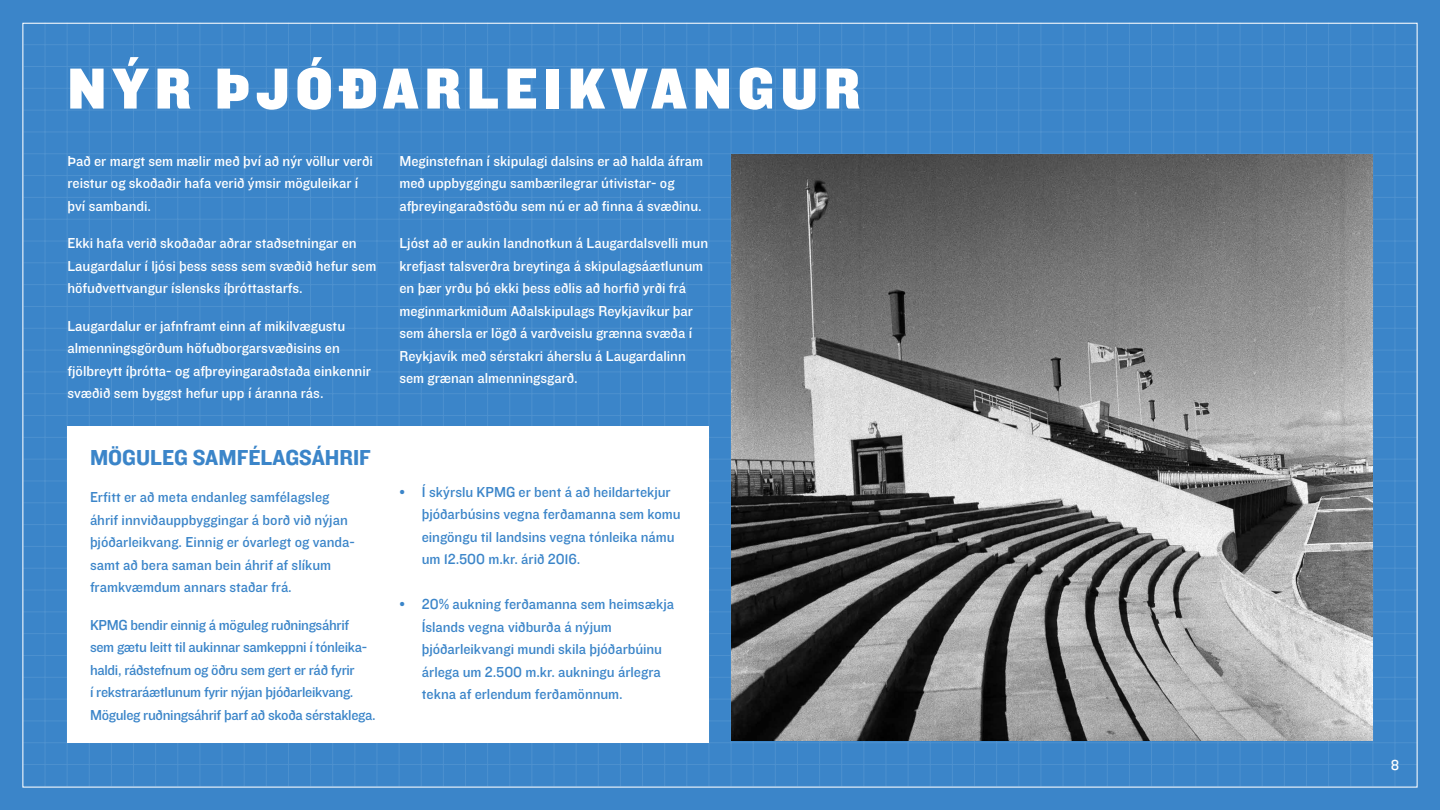
<style>
.page{position:relative;width:1440px;height:810px;background:#3b85c9}
.page>*{position:absolute;margin:0;border:0;box-sizing:border-box;transform-origin:0 0}
.t1{font:60px "Knockout HTF71 Full Middlewt";letter-spacing:.1em;color:#fff}
.t2{font:22.5px "Knockout HTF51 Middleweight";color:#3b85c9}
.t3{font:15px/22.5px "Knockout HTF31 Junior Middlewt";color:#fff}
.t4{font:15px/22.5px "Knockout HTF31 Junior Middlewt";letter-spacing:-.005em;color:#3b85c9}
</style>
<div class="page">
<hr style="left:22px;top:22px;width:1px;height:764px;background:#4d91cf">
<hr style="left:45px;top:22px;width:1px;height:764px;background:#4d91cf">
<hr style="left:67px;top:22px;width:1px;height:764px;background:#4d91cf">
<hr style="left:89px;top:22px;width:1px;height:764px;background:#4d91cf">
<hr style="left:111px;top:22px;width:1px;height:764px;background:#4d91cf">
<hr style="left:133px;top:22px;width:1px;height:764px;background:#4d91cf">
<hr style="left:155px;top:22px;width:1px;height:764px;background:#4d91cf">
<hr style="left:177px;top:22px;width:1px;height:764px;background:#4d91cf">
<hr style="left:200px;top:22px;width:1px;height:764px;background:#4d91cf">
<hr style="left:222px;top:22px;width:1px;height:764px;background:#4d91cf">
<hr style="left:244px;top:22px;width:1px;height:764px;background:#4d91cf">
<hr style="left:266px;top:22px;width:1px;height:764px;background:#4d91cf">
<hr style="left:288px;top:22px;width:1px;height:764px;background:#4d91cf">
<hr style="left:310px;top:22px;width:1px;height:764px;background:#4d91cf">
<hr style="left:332px;top:22px;width:1px;height:764px;background:#4d91cf">
<hr style="left:354px;top:22px;width:1px;height:764px;background:#4d91cf">
<hr style="left:377px;top:22px;width:1px;height:764px;background:#4d91cf">
<hr style="left:399px;top:22px;width:1px;height:764px;background:#4d91cf">
<hr style="left:421px;top:22px;width:1px;height:764px;background:#4d91cf">
<hr style="left:443px;top:22px;width:1px;height:764px;background:#4d91cf">
<hr style="left:465px;top:22px;width:1px;height:764px;background:#4d91cf">
<hr style="left:487px;top:22px;width:1px;height:764px;background:#4d91cf">
<hr style="left:509px;top:22px;width:1px;height:764px;background:#4d91cf">
<hr style="left:532px;top:22px;width:1px;height:764px;background:#4d91cf">
<hr style="left:554px;top:22px;width:1px;height:764px;background:#4d91cf">
<hr style="left:576px;top:22px;width:1px;height:764px;background:#4d91cf">
<hr style="left:598px;top:22px;width:1px;height:764px;background:#4d91cf">
<hr style="left:620px;top:22px;width:1px;height:764px;background:#4d91cf">
<hr style="left:642px;top:22px;width:1px;height:764px;background:#4d91cf">
<hr style="left:664px;top:22px;width:1px;height:764px;background:#4d91cf">
<hr style="left:686px;top:22px;width:1px;height:764px;background:#4d91cf">
<hr style="left:709px;top:22px;width:1px;height:764px;background:#4d91cf">
<hr style="left:731px;top:22px;width:1px;height:764px;background:#4d91cf">
<hr style="left:753px;top:22px;width:1px;height:764px;background:#4d91cf">
<hr style="left:775px;top:22px;width:1px;height:764px;background:#4d91cf">
<hr style="left:797px;top:22px;width:1px;height:764px;background:#4d91cf">
<hr style="left:819px;top:22px;width:1px;height:764px;background:#4d91cf">
<hr style="left:841px;top:22px;width:1px;height:764px;background:#4d91cf">
<hr style="left:863px;top:22px;width:1px;height:764px;background:#4d91cf">
<hr style="left:886px;top:22px;width:1px;height:764px;background:#4d91cf">
<hr style="left:908px;top:22px;width:1px;height:764px;background:#4d91cf">
<hr style="left:930px;top:22px;width:1px;height:764px;background:#4d91cf">
<hr style="left:952px;top:22px;width:1px;height:764px;background:#4d91cf">
<hr style="left:974px;top:22px;width:1px;height:764px;background:#4d91cf">
<hr style="left:996px;top:22px;width:1px;height:764px;background:#4d91cf">
<hr style="left:1018px;top:22px;width:1px;height:764px;background:#4d91cf">
<hr style="left:1041px;top:22px;width:1px;height:764px;background:#4d91cf">
<hr style="left:1063px;top:22px;width:1px;height:764px;background:#4d91cf">
<hr style="left:1085px;top:22px;width:1px;height:764px;background:#4d91cf">
<hr style="left:1107px;top:22px;width:1px;height:764px;background:#4d91cf">
<hr style="left:1129px;top:22px;width:1px;height:764px;background:#4d91cf">
<hr style="left:1151px;top:22px;width:1px;height:764px;background:#4d91cf">
<hr style="left:1173px;top:22px;width:1px;height:764px;background:#4d91cf">
<hr style="left:1195px;top:22px;width:1px;height:764px;background:#4d91cf">
<hr style="left:1218px;top:22px;width:1px;height:764px;background:#4d91cf">
<hr style="left:1240px;top:22px;width:1px;height:764px;background:#4d91cf">
<hr style="left:1262px;top:22px;width:1px;height:764px;background:#4d91cf">
<hr style="left:1284px;top:22px;width:1px;height:764px;background:#4d91cf">
<hr style="left:1306px;top:22px;width:1px;height:764px;background:#4d91cf">
<hr style="left:1328px;top:22px;width:1px;height:764px;background:#4d91cf">
<hr style="left:1350px;top:22px;width:1px;height:764px;background:#4d91cf">
<hr style="left:1372px;top:22px;width:1px;height:764px;background:#4d91cf">
<hr style="left:1395px;top:22px;width:1px;height:764px;background:#4d91cf">
<hr style="left:1417px;top:22px;width:1px;height:764px;background:#4d91cf">
<hr style="left:24px;top:44px;width:1393px;height:1px;background:#4d91cf">
<hr style="left:24px;top:66px;width:1393px;height:1px;background:#4d91cf">
<hr style="left:24px;top:88px;width:1393px;height:1px;background:#4d91cf">
<hr style="left:24px;top:110px;width:1393px;height:1px;background:#4d91cf">
<hr style="left:24px;top:132px;width:1393px;height:1px;background:#4d91cf">
<hr style="left:24px;top:153px;width:1393px;height:1px;background:#4d91cf">
<hr style="left:24px;top:175px;width:1393px;height:1px;background:#4d91cf">
<hr style="left:24px;top:197px;width:1393px;height:1px;background:#4d91cf">
<hr style="left:24px;top:219px;width:1393px;height:1px;background:#4d91cf">
<hr style="left:24px;top:241px;width:1393px;height:1px;background:#4d91cf">
<hr style="left:24px;top:262px;width:1393px;height:1px;background:#4d91cf">
<hr style="left:24px;top:284px;width:1393px;height:1px;background:#4d91cf">
<hr style="left:23px;top:306px;width:1394px;height:1px;background:#4d91cf">
<hr style="left:23px;top:328px;width:1394px;height:1px;background:#4d91cf">
<hr style="left:23px;top:350px;width:1394px;height:1px;background:#4d91cf">
<hr style="left:23px;top:372px;width:1394px;height:1px;background:#4d91cf">
<hr style="left:23px;top:393px;width:1394px;height:1px;background:#4d91cf">
<hr style="left:23px;top:415px;width:1394px;height:1px;background:#4d91cf">
<hr style="left:23px;top:437px;width:1394px;height:1px;background:#4d91cf">
<hr style="left:23px;top:459px;width:1394px;height:1px;background:#4d91cf">
<hr style="left:23px;top:481px;width:1394px;height:1px;background:#4d91cf">
<hr style="left:23px;top:502px;width:1394px;height:1px;background:#4d91cf">
<hr style="left:23px;top:524px;width:1394px;height:1px;background:#4d91cf">
<hr style="left:23px;top:546px;width:1394px;height:1px;background:#4d91cf">
<hr style="left:23px;top:568px;width:1394px;height:1px;background:#4d91cf">
<hr style="left:23px;top:590px;width:1394px;height:1px;background:#4d91cf">
<hr style="left:23px;top:611px;width:1394px;height:1px;background:#4d91cf">
<hr style="left:23px;top:633px;width:1394px;height:1px;background:#4d91cf">
<hr style="left:23px;top:655px;width:1394px;height:1px;background:#4d91cf">
<hr style="left:23px;top:677px;width:1394px;height:1px;background:#4d91cf">
<hr style="left:23px;top:699px;width:1394px;height:1px;background:#4d91cf">
<hr style="left:23px;top:721px;width:1394px;height:1px;background:#4d91cf">
<hr style="left:23px;top:742px;width:1394px;height:1px;background:#4d91cf">
<hr style="left:23px;top:764px;width:1394px;height:1px;background:#4d91cf">
<div style="left:68px;top:426px;width:641px;height:316px;background:#fff"></div>
<img style="left:731px;top:154px;width:641px;height:587px">
<h1 class="t1" style="left:68px;top:56px;width:794px">NÝR ÞJÓÐARLEIKVANGUR</h1>
<p class="t3" style="left:68px;top:150px;width:307px">Það er margt sem mælir með því að nýr völlur verði reistur og skoðaðir hafa verið ýmsir möguleikar í því sambandi.</p>
<p class="t3" style="left:68px;top:232px;width:310px">Ekki hafa verið skoðaðar aðrar staðsetningar en<br>Laugardalur í ljósi þess sess sem svæðið hefur sem höfuðvettvangur íslensks íþróttastarfs.</p>
<p class="t3" style="left:68px;top:315px;width:305px">Laugardalur er jafnframt einn af mikilvægustu almenningsgörðum höfuðborgarsvæðisins en fjölbreytt íþrótta- og afþreyingaraðstaða einkennir svæðið sem byggst hefur upp í áranna rás.</p>
<h2 class="t2" style="left:90px;top:445px;width:282px">MÖGULEG SAMFÉLAGSÁHRIF</h2>
<p class="t4" style="left:90px;top:487px;width:266px">Erfitt er að meta endanleg samfélagsleg áhrif innviðauppbyggingar á borð við nýjan þjóðarleikvang. Einnig er óvarlegt og vanda&shy;samt að bera saman bein áhrif af slíkum framkvæmdum annars staðar frá.</p>
<p class="t4" style="left:90px;top:614px;width:287px">KPMG bendir einnig á möguleg ruðningsáhrif sem gætu leitt til aukinnar samkeppni í tónleika&shy;haldi, ráðstefnum og öðru sem gert er ráð fyrir<br>í rekstraráætlunum fyrir nýjan þjóðarleikvang.<br>Möguleg ruðningsáhrif þarf að skoða sérstaklega.</p>
<p class="t3" style="left:399px;top:150px;width:305px">Meginstefnan í skipulagi dalsins er að halda áfram með uppbyggingu sambærilegrar útivistar- og afþreyingaraðstöðu sem nú er að finna á svæðinu.</p>
<p class="t3" style="left:399px;top:232px;width:310px">Ljóst að er aukin landnotkun á Laugardalsvelli mun krefjast talsverðra breytinga á skipulagsáætlunum en þær yrðu þó ekki þess eðlis að horfið yrði frá meginmarkmiðum Aðalskipulags Reykjavíkur þar sem áhersla er lögð á varðveislu grænna svæða í Reykjavík með sérstakri áherslu á Laugardalinn sem grænan almenningsgarð.</p>
<p class="t4" style="left:422px;top:481px;width:260px;text-indent:-22px">• Í skýrslu KPMG er bent á að heildartekjur þjóðarbúsins vegna ferðamanna sem komu eingöngu til landsins vegna tónleika námu um 12.500 m.kr. árið 2016.</p>
<p class="t4" style="left:422px;top:593px;width:254px;text-indent:-22px">• 20% aukning ferðamanna sem heimsækja Íslands vegna viðburða á nýjum þjóðarleikvangi mundi skila þjóðarbúinu árlega um 2.500 m.kr. aukningu árlegra tekna af erlendum ferðamönnum.</p>
<p class="t3" style="left:1391px;top:754px;width:10px">8</p>
</div>
